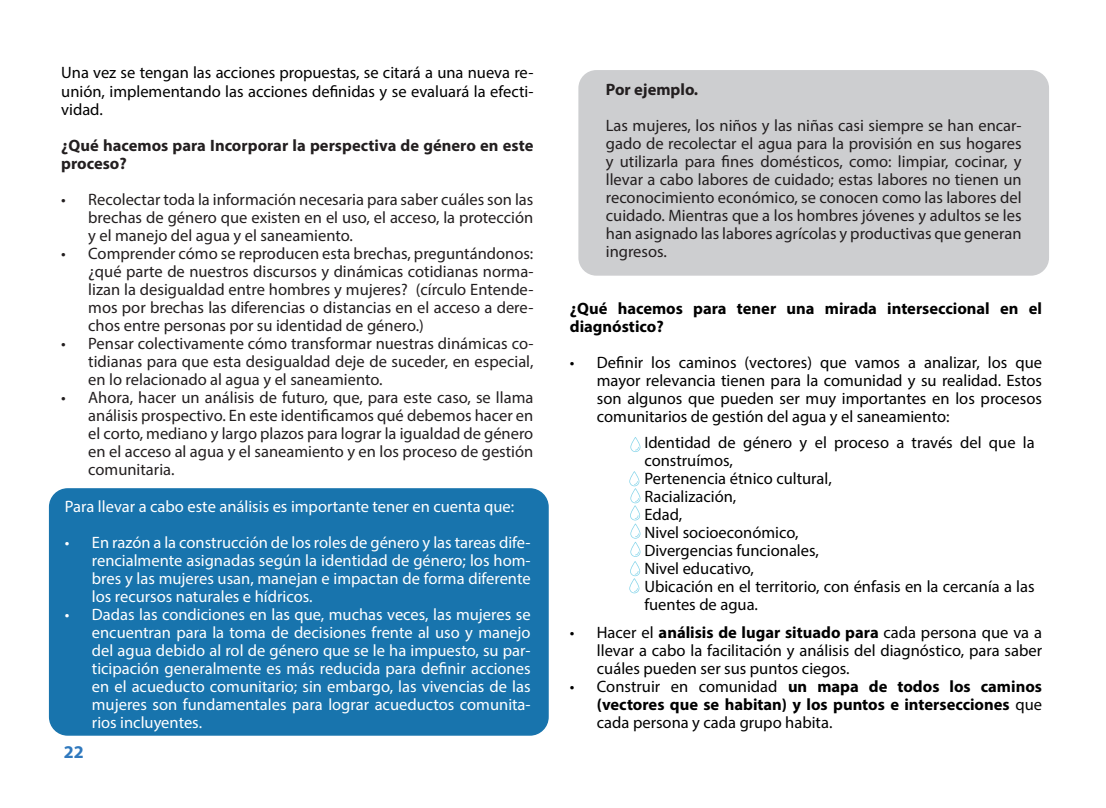
<style>
.page{position:relative;width:1106px;height:808px;background:#fff}
.page>*{position:absolute;margin:0;border:0;box-sizing:border-box;transform-origin:0 0}
.t1{font:700 18px "Myriad Pro";color:#3079be}
.t2{font:16.5px/18px "Myriad Pro";color:#231f20;text-align:justify}
.t3{font:16.5px/18px "Myriad Pro";color:#000;text-align:justify}
.t4{font:16.5px/18px "Myriad Pro";color:#fff;text-align:justify}
.t5{font:700 16.5px/18px "Myriad Pro";color:#000}
.t6{font:700 16.5px/18px "Myriad Pro";color:#231f20}
.s1{font-weight:700}
.s2{font-weight:400}
</style>
<div class="page">
<div style="left:50px;top:489px;width:498px;height:246px;background:#1874ad;border-radius:18px"></div>
<div style="left:49px;top:488px;width:500px;height:248px;border:2px solid #1874ad;border-radius:18px"></div>
<div style="left:578px;top:70px;width:471px;height:206px;background:#cdced0;border-radius:18px"></div>
<svg style="left:630px;top:437px;width:10px;height:15px"></svg>
<svg style="left:629px;top:471px;width:11px;height:122px"></svg>
<p class="t3" style="left:61px;top:64px;width:473px">Una vez se tengan las acciones propuestas, se citará a una nueva re&shy;unión, implementando las acciones definidas y se evaluará la efecti&shy;vidad.</p>
<p class="t6" style="left:61px;top:135px;width:473px">¿Qué hacemos para Incorporar la perspectiva de género en este proceso?</p>
<p class="t2" style="left:88px;top:190px;width:447px;text-indent:-27px">• Recolectar toda la información necesaria para saber cuáles son las brechas de género que existen en el uso, el acceso, la protección y el manejo del agua y el saneamiento.</p>
<p class="t2" style="left:88px;top:244px;width:446px;text-indent:-27px">• Comprender cómo se reproducen esta brechas, preguntándonos: ¿qué parte de nuestros discursos y dinámicas cotidianas norma&shy;lizan la desigualdad entre hombres y mujeres? (círculo Entende&shy;mos por brechas las diferencias o distancias en el acceso a dere&shy;chos entre personas por su identidad de género.)</p>
<p class="t2" style="left:88px;top:334px;width:446px;text-indent:-27px">• Pensar colectivamente cómo transformar nuestras dinámicas co&shy;tidianas para que esta desigualdad deje de suceder, en especial, en lo relacionado al agua y el saneamiento.</p>
<p class="t2" style="left:88px;top:388px;width:447px;text-indent:-27px">• Ahora, hacer un análisis de futuro, que, para este caso, se llama análisis prospectivo. En este identificamos qué debemos hacer en el corto, mediano y largo plazos para lograr la igualdad de género en el acceso al agua y el saneamiento y en los proceso de gestión comunitaria.</p>
<p class="t4" style="left:65px;top:497px;width:451px">Para llevar a cabo este análisis es importante tener en cuenta que:</p>
<p class="t4" style="left:92px;top:533px;width:440px;text-indent:-27px">• En razón a la construcción de los roles de género y las tareas dife&shy;rencialmente asignadas según la identidad de género; los hom&shy;bres y las mujeres usan, manejan e impactan de forma diferente los recursos naturales e hídricos.</p>
<p class="t4" style="left:92px;top:605px;width:440px;text-indent:-27px">• Dadas las condiciones en las que, muchas veces, las mujeres se encuentran para la toma de decisiones frente al uso y manejo del agua debido al rol de género que se le ha impuesto, su par&shy;ticipación generalmente es más reducida para definir acciones en el acueducto comunitario; sin embargo, las vivencias de las mujeres son fundamentales para lograr acueductos comunita&shy;rios incluyentes.</p>
<p class="t1" style="left:64px;top:740px;width:21px">22</p>
<p class="t6" style="left:606px;top:80px;width:94px">Por ejemplo.</p>
<p class="t2" style="left:606px;top:116px;width:417px">Las mujeres, los niños y las niñas casi siempre se han encar&shy;gado de recolectar el agua para la provisión en sus hogares y utilizarla para fines domésticos, como: limpiar, cocinar, y llevar a cabo labores de cuidado; estas labores no tienen un reconocimiento económico, se conocen como las labores del cuidado. Mientras que a los hombres jóvenes y adultos se les han asignado las labores agrícolas y productivas que generan ingresos.</p>
<p class="t5" style="left:570px;top:299px;width:473px">¿Qué hacemos para tener una mirada interseccional en el diagnóstico?</p>
<p class="t3" style="left:597px;top:353px;width:447px;text-indent:-27px">• Definir los caminos (vectores) que vamos a analizar, los que mayor relevancia tienen para la comunidad y su realidad. Estos son algunos que pueden ser muy importantes en los procesos comunitarios de gestión del agua y el saneamiento:</p>
<p class="t3" style="left:644px;top:433px;width:392px">Identidad de género y el proceso a través del que la construímos,</p>
<p class="t3" style="left:644px;top:469px;width:189px">Pertenencia étnico cultural,</p>
<p class="t3" style="left:644px;top:487px;width:93px">Racialización,</p>
<p class="t3" style="left:644px;top:505px;width:39px">Edad,</p>
<p class="t3" style="left:644px;top:523px;width:156px">Nivel socioeconómico,</p>
<p class="t3" style="left:644px;top:541px;width:176px">Divergencias funcionales,</p>
<p class="t3" style="left:644px;top:559px;width:111px">Nivel educativo,</p>
<p class="t3" style="left:644px;top:577px;width:392px">Ubicación en el territorio, con énfasis en la cercanía a las fuentes de agua.</p>
<p class="t3" style="left:597px;top:623px;width:447px;text-indent:-27px">• Hacer el <span class="s1">análisis de lugar situado para</span> cada persona que va a llevar a cabo la facilitación y análisis del diagnóstico, para saber cuáles pueden ser sus puntos ciegos.</p>
<p class="t5" style="left:597px;top:677px;width:446px;text-align:justify;text-indent:-27px"><span class="s2">• Construir en comunidad</span> un mapa de todos los caminos (vectores que se habitan) y los puntos e intersecciones <span class="s2">que cada persona y cada grupo habita.</span></p>
</div>
